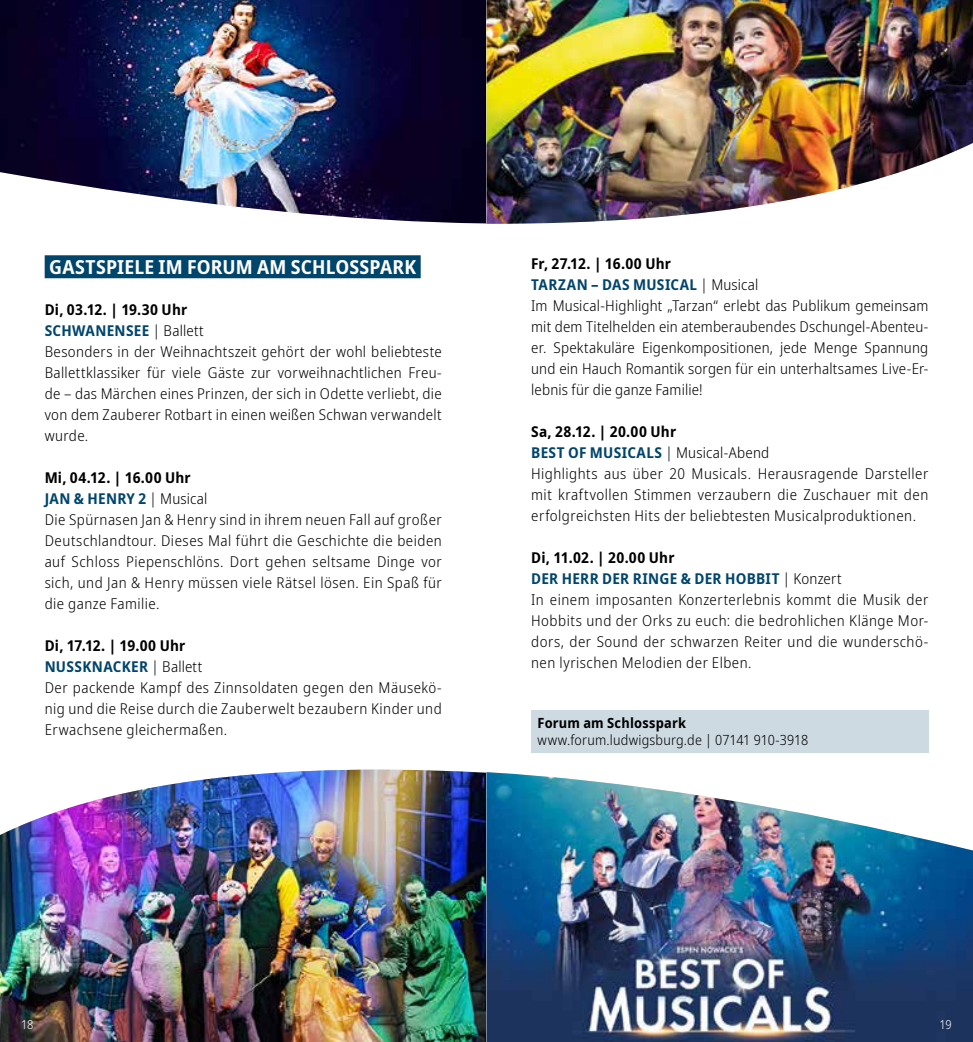
<style>
.page{position:relative;width:973px;height:1042px;background:#fff}
.page>*{position:absolute;margin:0;border:0;box-sizing:border-box;transform-origin:0 0}
.t1{font:700 semi-condensed 19.25px "Noto Sans";letter-spacing:.01em;color:#fff}
.t2{font:300 semi-condensed 14.88px/21px "Noto Sans";letter-spacing:.03em;color:#000}
.t3{font:300 semi-condensed 14.88px/21px "Noto Sans";letter-spacing:.01em;color:#000}
.t4{font:300 semi-condensed 14px "Noto Sans";letter-spacing:.01em;color:#000}
.t5{font:700 semi-condensed 14px "Noto Sans";letter-spacing:.015em;color:#000}
.t6{font:300 semi-condensed 12.25px "Noto Sans";color:#fff}
.s1{font-weight:700}
.s2{font-weight:700;color:#00456c}
</style>
<div class="page">
<div style="left:45px;top:255px;width:375px;height:23px;background:#00456c"></div>
<img style="left:0;top:769px;width:486px;height:273px">
<img style="left:0;top:0;width:486px;height:224px">
<div style="left:531px;top:710px;width:397px;height:42px;background:#cddae2"></div>
<img style="left:486px;top:772px;width:486px;height:270px">
<img style="left:486px;top:0;width:486px;height:224px">
<p class="t1" style="left:49px;top:253px;width:368px">GASTSPIELE IM FORUM AM SCHLOSSPARK</p>
<p class="t2" style="left:45px;top:299px;width:398px"><span class="s1">Di, 03.12. | 19.30 Uhr<br></span><span class="s2">SCHWANENSEE</span> | Ballett<br>Besonders in der Weihnachtszeit gehört der wohl beliebteste Ballettklassiker für viele Gäste zur vorweihnachtlichen Freu&shy;de – das Märchen eines Prinzen, der sich in Odette verliebt, die von dem Zauberer Rotbart in einen weißen Schwan verwandelt wurde.</p>
<p class="t2" style="left:45px;top:467px;width:398px"><span class="s1">Mi, 04.12. | 16.00 Uhr<br></span><span class="s2">JAN &amp; HENRY 2</span> | Musical<br>Die Spürnasen Jan &amp; Henry sind in ihrem neuen Fall auf großer Deutschlandtour. Dieses Mal führt die Geschichte die beiden auf Schloss Piepenschlöns. Dort gehen seltsame Dinge vor sich, und Jan &amp; Henry müssen viele Rätsel lösen. Ein Spaß für die ganze Familie.</p>
<p class="t2" style="left:45px;top:635px;width:398px"><span class="s1">Di, 17.12. | 19.00 Uhr<br></span><span class="s2">NUSSKNACKER</span> | Ballett<br>Der packende Kampf des Zinnsoldaten gegen den Mäusekö&shy;nig und die Reise durch die Zauberwelt bezaubern Kinder und Erwachsene gleichermaßen.</p>
<p class="t3" style="left:531px;top:253px;width:398px"><span class="s1">Fr, 27.12. | 16.00 Uhr<br></span><span class="s2">TARZAN – DAS MUSICAL</span> | Musical<br>Im Musical-Highlight „Tarzan“ erlebt das Publikum gemeinsam mit dem Titelhelden ein atemberaubendes Dschungel-Abenteu&shy;er. Spektakuläre Eigenkompositionen, jede Menge Spannung und ein Hauch Romantik sorgen für ein unterhaltsames Live-Er&shy;lebnis für die ganze Familie!</p>
<p class="t2" style="left:531px;top:421px;width:398px"><span class="s1">Sa, 28.12. | 20.00 Uhr<br></span><span class="s2">BEST OF MUSICALS</span> | Musical-Abend<br>Highlights aus über 20 Musicals. Herausragende Darsteller mit kraftvollen Stimmen verzaubern die Zuschauer mit den erfolgreichsten Hits der beliebtesten Musicalproduktionen.</p>
<p class="t2" style="left:531px;top:547px;width:398px"><span class="s1">Di, 11.02. | 20.00 Uhr<br></span><span class="s2">DER HERR DER RINGE &amp; DER HOBBIT</span> | Konzert<br>In einem imposanten Konzerterlebnis kommt die Musik der Hobbits und der Orks zu euch: die bedrohlichen Klänge Mor&shy;dors, der Sound der schwarzen Reiter und die wunderschö&shy;nen lyrischen Melodien der Elben.</p>
<p class="t5" style="left:537px;top:713px;width:150px">Forum am Schlosspark</p>
<p class="t4" style="left:537px;top:730px;width:272px">www.forum.ludwigsburg.de | 07141 910-3918</p>
<p class="t6" style="left:21px;top:1016px;width:14px">18</p>
<p class="t6" style="left:939px;top:1016px;width:14px">19</p>
</div>
